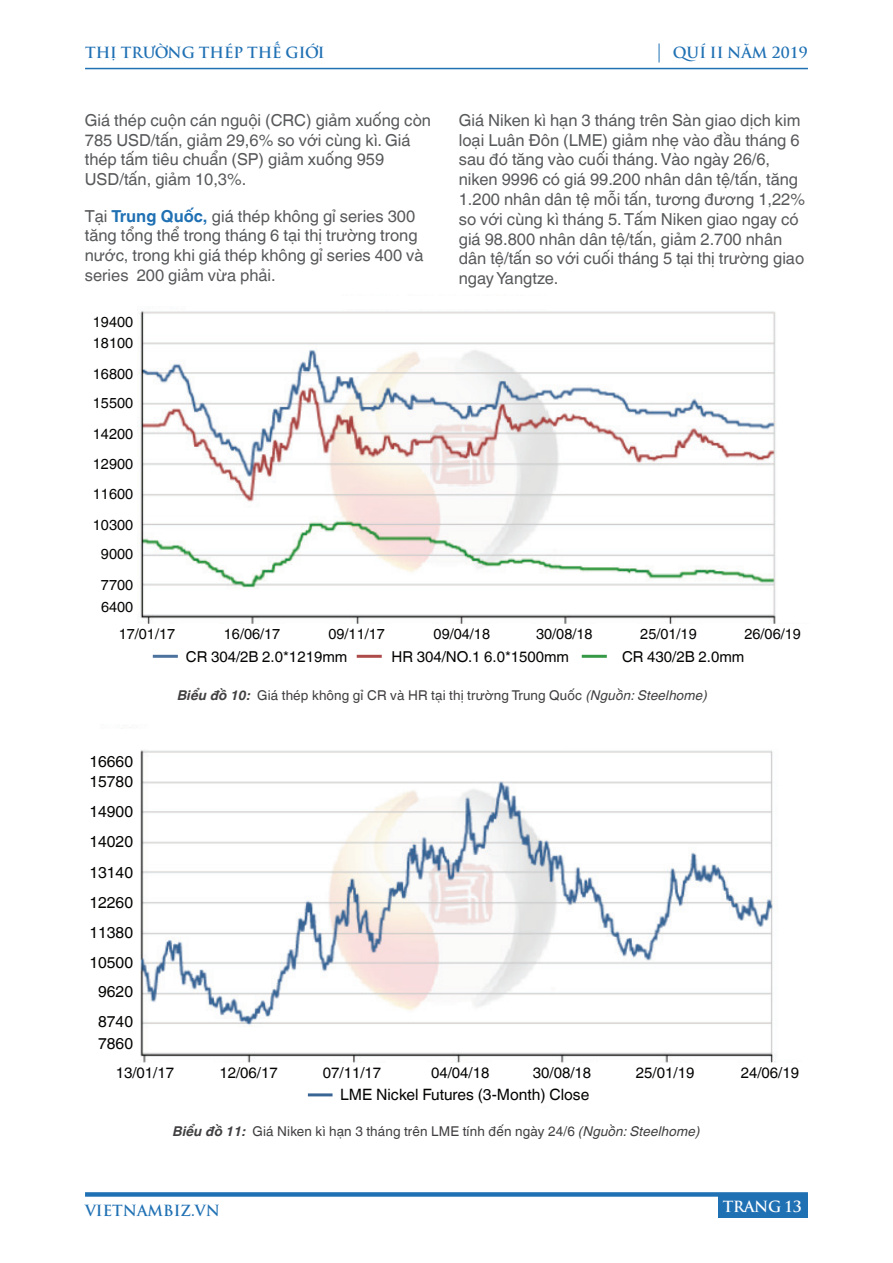
<style>
.page{position:relative;width:893px;height:1263px;background:#fff}
.page>*{position:absolute;margin:0;border:0;box-sizing:border-box;transform-origin:0 0}
.t1{font:16.5px/19.8px "Helvetica World";color:#58595b}
.t2{font:15.75px "Helvetica World";color:#040503}
.t3{font:15.6px "Helvetica World";color:#040503}
.t4{font:15px "Helvetica World";color:#040503}
.t5{font:15px "UTM Trajan Pro Bold";color:#2071b4}
.t6{font:15px "UTM Trajan Pro Bold";letter-spacing:-.025em;color:#fff}
.t7{font:14.55px/26.7px "Helvetica World";color:#040503}
.t8{font:13.5px "Helvetica World";letter-spacing:.01em;color:#413f41}
.s1{font-weight:700;color:#2071b4}
.s2{font-weight:700;font-style:italic}
.s3{font-style:italic}
</style>
<div class="page">
<hr style="left:85px;top:68px;width:723px;height:1px;background:#2071b4">
<div style="left:85px;top:1192px;width:723px;height:5px;background:#2071b4"></div>
<div style="left:719px;top:1194px;width:89px;height:23px;background:#2071b4"></div>
<svg style="left:659px;top:44px;width:1px;height:19px"></svg>
<img style="left:139px;top:311px;width:637px;height:313px">
<hr style="left:153px;top:655px;width:25px;height:3px;background:#4c729e">
<hr style="left:357px;top:655px;width:25px;height:3px;background:#ac4b49">
<hr style="left:582px;top:655px;width:25px;height:3px;background:#369945">
<img style="left:121px;top:725px;width:655px;height:337px">
<div style="left:81px;top:737px;width:53px;height:358px;background:#fff"></div>
<div style="left:81px;top:729px;width:483px;height:20px;background:#fff"></div>
<hr style="left:308px;top:1093px;width:25px;height:3px;background:#396595">
<p class="t5" style="left:85px;top:41px;width:241px">THỊ TRƯỜNG THÉP THẾ GIỚI</p>
<p class="t1" style="left:85px;top:110px;width:348px">Giá thép cuộn cán nguội (CRC) giảm xuống còn 785 USD/tấn, giảm 29,6% so với cùng kì. Giá thép tấm tiêu chuẩn (SP) giảm xuống 959<br>USD/tấn, giảm 10,3%.</p>
<p class="t1" style="left:85px;top:206px;width:340px">Tại <span class="s1">Trung Quốc,</span> giá thép không gỉ series 300 tăng tổng thể trong tháng 6 tại thị trường trong nước, trong khi giá thép không gỉ series 400 và series 200 giảm vừa phải.</p>
<p class="t7" style="left:93px;top:309px;width:42px">19400</p>
<p class="t7" style="left:93px;top:329px;width:42px">18100</p>
<p class="t7" style="left:93px;top:360px;width:42px">16800</p>
<p class="t7" style="left:93px;top:389px;width:42px">15500</p>
<p class="t7" style="left:93px;top:421px;width:42px">14200</p>
<p class="t7" style="left:93px;top:451px;width:42px">12900</p>
<p class="t7" style="left:93px;top:480px;width:42px">11600</p>
<p class="t7" style="left:93px;top:511px;width:42px">10300</p>
<p class="t7" style="left:101px;top:540px;width:34px">9000</p>
<p class="t7" style="left:101px;top:571px;width:34px">7700</p>
<p class="t5" style="left:673px;top:41px;width:136px">QUÍ II NĂM 2019</p>
<p class="t1" style="left:459px;top:110px;width:348px">Giá Niken kì hạn 3 tháng trên Sàn giao dịch kim loại Luân Đôn (LME) giảm nhẹ vào đầu tháng 6 sau đó tăng vào cuối tháng. Vào ngày 26/6, niken 9996 có giá 99.200 nhân dân tệ/tấn, tăng 1.200 nhân dân tệ mỗi tấn, tương đương 1,22% so với cùng kì tháng 5. Tấm Niken giao ngay có giá 98.800 nhân dân tệ/tấn, giảm 2.700 nhân dân tệ/tấn so với cuối tháng 5 tại thị trường giao ngay Yangtze.</p>
<p class="t7" style="left:119px;top:594px;width:58px;text-indent:-18px">6400<br>17/01/17</p>
<p class="t7" style="left:224px;top:620px;width:58px">16/06/17</p>
<p class="t7" style="left:328px;top:620px;width:58px">09/11/17</p>
<p class="t7" style="left:434px;top:620px;width:58px">09/04/18</p>
<p class="t7" style="left:536px;top:620px;width:58px">30/08/18</p>
<p class="t7" style="left:640px;top:620px;width:58px">25/01/19</p>
<p class="t7" style="left:744px;top:620px;width:58px">26/06/19</p>
<p class="t2" style="left:89px;top:752px;width:45px">16660</p>
<p class="t2" style="left:89px;top:772px;width:45px">15780</p>
<p class="t2" style="left:89px;top:802px;width:45px">14900</p>
<p class="t2" style="left:89px;top:832px;width:45px">14020</p>
<p class="t2" style="left:89px;top:863px;width:45px">13140</p>
<p class="t2" style="left:89px;top:893px;width:45px">12260</p>
<p class="t2" style="left:89px;top:923px;width:45px">11380</p>
<p class="t2" style="left:89px;top:953px;width:45px">10500</p>
<p class="t2" style="left:98px;top:982px;width:36px">9620</p>
<p class="t2" style="left:98px;top:1012px;width:36px">8740</p>
<p class="t2" style="left:98px;top:1034px;width:36px">7860</p>
<p class="t4" style="left:186px;top:648px;width:163px">CR 304/2B 2.0*1219mm</p>
<p class="t4" style="left:391px;top:648px;width:179px">HR 304/NO.1 6.0*1500mm</p>
<p class="t4" style="left:622px;top:648px;width:124px">CR 430/2B 2.0mm</p>
<p class="t8" style="left:177px;top:687px;width:532px"><span class="s2">Biểu đồ 10:</span> Giá thép không gỉ CR và HR tại thị trường Trung Quốc <span class="s3">(Nguồn: Steelhome)</span></p>
<p class="t4" style="left:116px;top:1064px;width:60px">13/01/17</p>
<p class="t4" style="left:219px;top:1064px;width:60px">12/06/17</p>
<p class="t4" style="left:323px;top:1064px;width:60px">07/11/17</p>
<p class="t4" style="left:431px;top:1064px;width:60px">04/04/18</p>
<p class="t4" style="left:533px;top:1064px;width:60px">30/08/18</p>
<p class="t4" style="left:636px;top:1064px;width:60px">25/01/19</p>
<p class="t4" style="left:741px;top:1064px;width:60px">24/06/19</p>
<p class="t3" style="left:340px;top:1085px;width:251px">LME Nickel Futures (3-Month) Close</p>
<p class="t8" style="left:173px;top:1123px;width:529px"><span class="s2">Biểu đồ 11:</span> Giá Niken kì hạn 3 tháng trên LME tính đến ngày 24/6 <span class="s3">(Nguồn: Steelhome)</span></p>
<p class="t5" style="left:85px;top:1198px;width:136px">VIETNAMBIZ.VN</p>
<p class="t6" style="left:723px;top:1195px;width:81px">TRANG 13</p>
</div>
